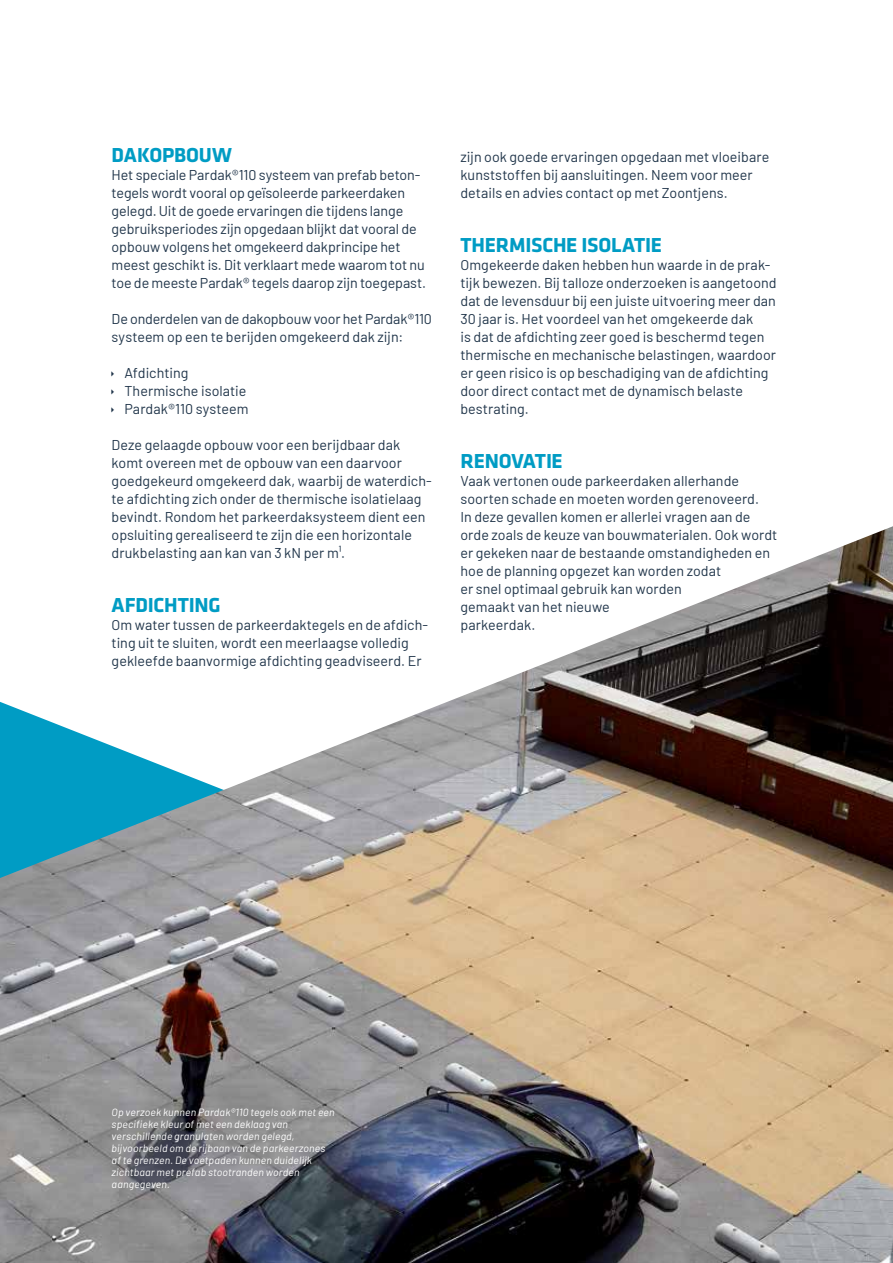
<style>
.page{position:relative;width:893px;height:1263px;background:#fff}
.page>*{position:absolute;margin:0;border:0;box-sizing:border-box;transform-origin:0 0}
.t1{font:700 21px "Klavika";letter-spacing:-.015em;color:#009cc4}
.t2{font:14.25px/18px "Barlow";letter-spacing:.005em;color:#20354a}
.t3{font:italic 10.5px/12px "Barlow";letter-spacing:.015em;color:#fff}
</style>
<div class="page">
<img style="left:0;top:526px;width:893px;height:737px">
<h1 class="t1" style="left:112px;top:144px;width:122px">DAKOPBOUW</h1>
<p class="t2" style="left:112px;top:165px;width:316px">Het speciale Pardak®110 systeem van prefab beton&shy;tegels wordt vooral op geïsoleerde parkeerdaken gelegd. Uit de goede ervaringen die tijdens lange gebruiksperiodes zijn opgedaan blijkt dat vooral de opbouw volgens het omgekeerd dakprincipe het meest geschikt is. Dit verklaart mede waarom tot nu toe de meeste Pardak® tegels daarop zijn toegepast.</p>
<p class="t2" style="left:112px;top:309px;width:322px">De onderdelen van de dakopbouw voor het Pardak®110 systeem op een te berijden omgekeerd dak zijn:</p>
<p class="t2" style="left:124px;top:363px;width:126px">Afdichting<br>Thermische isolatie<br>Pardak®110 systeem</p>
<p class="t2" style="left:112px;top:435px;width:322px">Deze gelaagde opbouw voor een berijdbaar dak komt overeen met de opbouw van een daarvoor goedgekeurd omgekeerd dak, waarbij de waterdich&shy;te afdichting zich onder de thermische isolatielaag bevindt. Rondom het parkeerdaksysteem dient een opsluiting gerealiseerd te zijn die een horizontale drukbelasting aan kan van 3 kN per m¹.</p>
<h1 class="t1" style="left:112px;top:594px;width:111px">AFDICHTING</h1>
<p class="t2" style="left:112px;top:615px;width:318px">Om water tussen de parkeerdaktegels en de afdich&shy;ting uit te sluiten, wordt een meerlaagse volledig gekleefde baanvormige afdichting geadviseerd. Er</p>
<p class="t2" style="left:460px;top:147px;width:310px">zijn ook goede ervaringen opgedaan met vloeibare kunststoffen bij aansluitingen. Neem voor meer details en advies contact op met Zoontjens.</p>
<h1 class="t1" style="left:460px;top:234px;width:203px">THERMISCHE ISOLATIE</h1>
<p class="t2" style="left:460px;top:255px;width:318px">Omgekeerde daken hebben hun waarde in de prak&shy;tijk bewezen. Bij talloze onderzoeken is aangetoond dat de levensduur bij een juiste uitvoering meer dan 30 jaar is. Het voordeel van het omgekeerde dak<br>is dat de afdichting zeer goed is beschermd tegen thermische en mechanische belastingen, waardoor er geen risico is op beschadiging van de afdichting door direct contact met de dynamisch belaste bestrating.</p>
<h1 class="t1" style="left:460px;top:450px;width:104px">RENOVATIE</h1>
<p class="t2" style="left:460px;top:471px;width:318px">Vaak vertonen oude parkeerdaken allerhande soorten schade en moeten worden gerenoveerd.<br>In deze gevallen komen er allerlei vragen aan de orde zoals de keuze van bouwmaterialen. Ook wordt er gekeken naar de bestaande omstandigheden en hoe de planning opgezet kan worden zodat<br>er snel optimaal gebruik kan worden<br>gemaakt van het nieuwe<br>parkeerdak.</p>
<p class="t3" style="left:112px;top:1105px;width:225px">Op verzoek kunnen Pardak®110 tegels ook met een specifieke kleur of met een deklaag van verschillende granulaten worden gelegd, bijvoorbeeld om de rijbaan van de parkeerzones af te grenzen. De voetpaden kunnen duidelijk zichtbaar met prefab stootranden worden aangegeven.</p>
</div>
